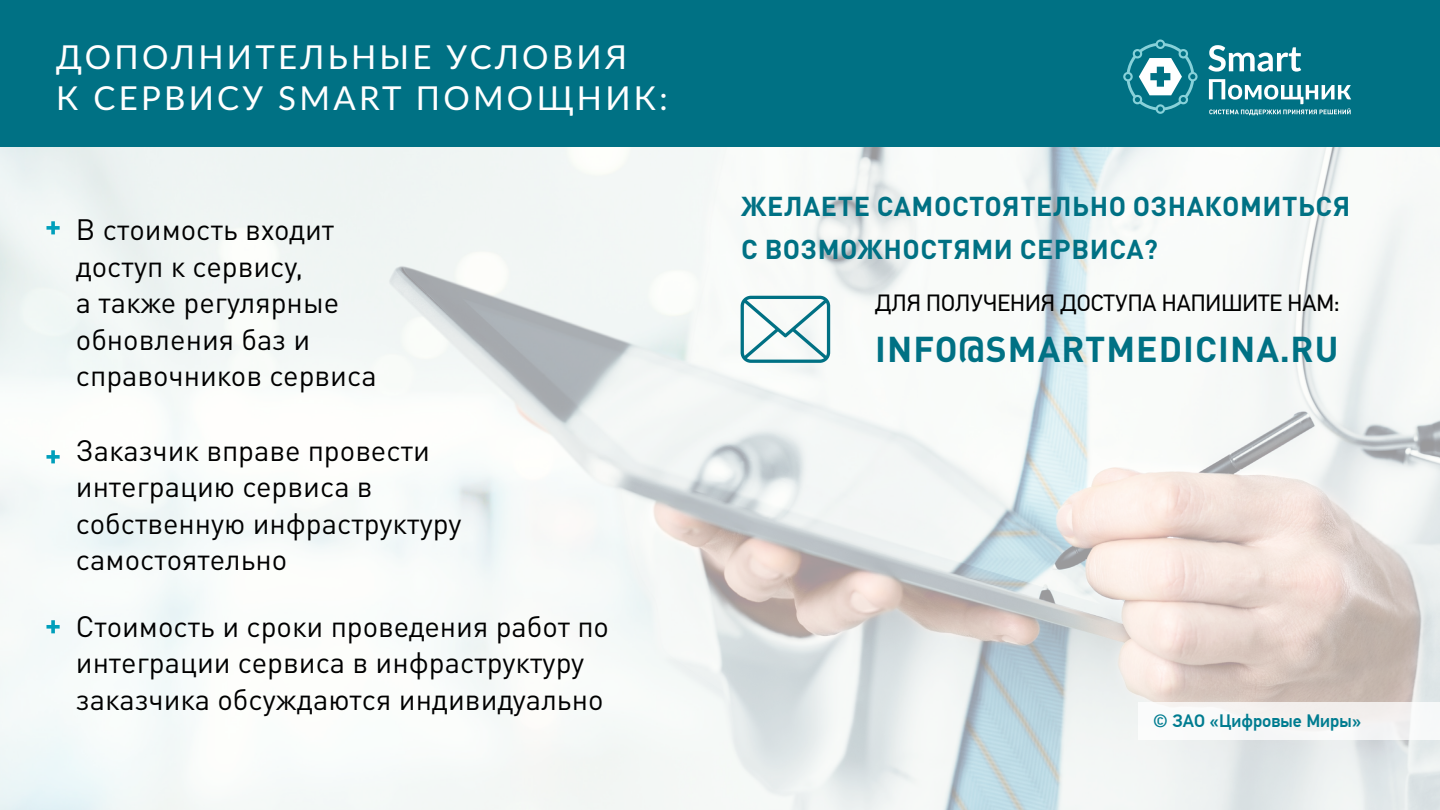
<style>
.page{position:relative;width:1440px;height:810px;background:#fff}
.page>*{position:absolute;margin:0;border:0;box-sizing:border-box;transform-origin:0 0}
.t1{font:700 35.47px "DIN Pro";letter-spacing:.03em;color:#007184}
.t2{font:33px/41.2px "Lato";letter-spacing:.1em;color:#fff}
.t3{font:29.17px/36.5px "DIN Pro";color:#000}
.t4{font:700 27px/42.8px "DIN Pro";letter-spacing:.02em;color:#007184}
.t5{font:23.4px "PF Din Text Pro";color:#000}
.t6{font:500 18px "PF Din Text Pro";color:#007c90}
</style>
<div class="page">
<img style="left:0;top:147px;width:1440px;height:663px">
<div style="left:0;top:0;width:1440px;height:147px;background:#007184"></div>
<svg style="left:1208px;top:45px;width:93px;height:27px"></svg>
<svg style="left:1123px;top:39px;width:75px;height:75px"></svg>
<svg style="left:1209px;top:79px;width:142px;height:36px"></svg>
<svg style="left:46px;top:221px;width:14px;height:13px"></svg>
<svg style="left:46px;top:450px;width:14px;height:13px"></svg>
<svg style="left:46px;top:620px;width:14px;height:13px"></svg>
<svg style="left:741px;top:296px;width:89px;height:67px"></svg>
<div style="left:1138px;top:702px;width:302px;height:37px;background:#f6f6f6"></div>
<p class="t2" style="left:56px;top:35px;width:613px">ДОПОЛНИТЕЛЬНЫЕ УСЛОВИЯ<br>К СЕРВИСУ SMART ПОМОЩНИК:</p>
<p class="t3" style="left:76px;top:209px;width:302px">В стоимость входит доступ к сервису,<br>а также регулярные обновления баз и справочников сервиса</p>
<p class="t3" style="left:76px;top:429px;width:387px">Заказчик вправе провести интеграцию сервиса в собственную инфраструктуру самостоятельно</p>
<p class="t3" style="left:76px;top:605px;width:535px">Стоимость и сроки проведения работ по интеграции сервиса в инфраструктуру заказчика обсуждаются индивидуально</p>
<p class="t4" style="left:741px;top:182px;width:611px">ЖЕЛАЕТЕ САМОСТОЯТЕЛЬНО ОЗНАКОМИТЬСЯ<br>С ВОЗМОЖНОСТЯМИ СЕРВИСА?</p>
<p class="t5" style="left:875px;top:289px;width:466px">ДЛЯ ПОЛУЧЕНИЯ ДОСТУПА НАПИШИТЕ НАМ:</p>
<p class="t1" style="left:875px;top:320px;width:465px">INFO@SMARTMEDICINA.RU</p>
<p class="t6" style="left:1153px;top:710px;width:209px">© ЗАО «Цифровые Миры»</p>
</div>
